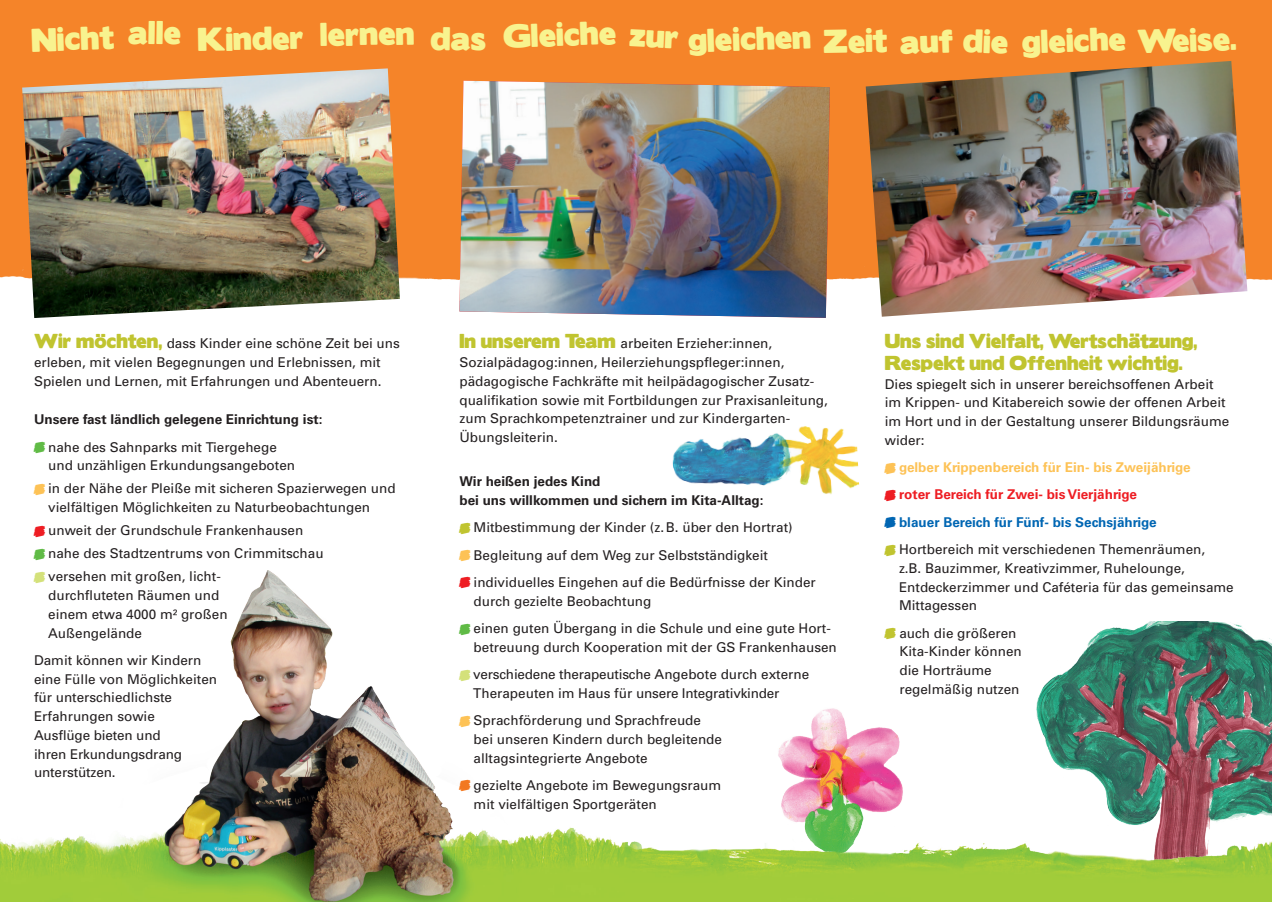
<style>
.page{position:relative;width:1272px;height:902px;background:#fff}
.page>*{position:absolute;margin:0;border:0;box-sizing:border-box;transform-origin:0 0}
.t1{font:29.55px "Boris Black Bloxx";color:#f8f38f}
.t2{font:18px/21.6px "Boris Black Bloxx";color:#c0c430}
.t3{font:13.5px/18.8px "Univers";color:#231f20}
.t4{font:700 13.5px/27.3px "Univers CE";color:#fdc256}
.t5{font:700 13.5px/18.8px "Univers CE";color:#231f20}
.s1{font-family:"Boris Black Bloxx";font-size:18px;color:#c0c430}
.s2{font-family:"Zapf Ilka";font-size:15px;color:#60bb46}
.s3{font-family:"Zapf Ilka";font-size:15px;color:#fdc256}
.s4{font-family:"Zapf Ilka";font-size:15px;color:#ee1d23}
.s5{font-family:"Zapf Ilka";font-size:15px;color:#d4e17a}
.s6{font-family:"Zapf Ilka";font-size:15px;color:#c0c430}
.s7{font-family:"Zapf Ilka";font-size:15px;color:#f47921}
.s8{font-family:"Zapf Ilka";font-weight:400;font-size:15px}
.s9{font-family:"Zapf Ilka";font-weight:400;font-size:15px;color:#ee1d23}
.s10{font-family:"Univers";color:#ee1d23}
.s11{color:#ee1d23}
.s12{font-family:"Zapf Ilka";font-weight:400;font-size:15px;color:#0166b3}
.s13{color:#0166b3}
</style>
<div class="page">
<div style="left:0;top:0;width:1271px;height:266px;background:#f58429"></div>
<img style="left:0;top:266px;width:1271px;height:25px">
<img style="left:865px;top:61px;width:382px;height:256px">
<img style="left:22px;top:68px;width:378px;height:250px">
<img style="left:459px;top:81px;width:370px;height:237px">
<img style="left:672px;top:426px;width:187px;height:69px">
<img style="left:0;top:570px;width:1271px;height:331px">
<h1 class="t1" style="left:31px;top:18px;width:84px;rotate:-2deg">Nicht</h1>
<h1 class="t1" style="left:128px;top:10px;width:55px;rotate:1deg">alle</h1>
<h1 class="t1" style="left:197px;top:16px;width:218px;rotate:-1deg">Kinder lernen</h1>
<h1 class="t1" style="left:502px;top:14px;width:115px;rotate:-2deg">Gleiche</h1>
<h1 class="t1" style="left:687px;top:18px;width:124px;rotate:-2deg">gleichen</h1>
<h1 class="t1" style="left:823px;top:19px;width:65px;rotate:-1deg">Zeit</h1>
<h1 class="t1" style="left:1020px;top:20px;width:217px;rotate:-2deg">gleiche Weise.</h1>
<p class="t3" style="left:34px;top:334px;width:367px"><span class="s1">Wir möchten,</span> dass Kinder eine schöne Zeit bei uns erleben, mit vielen Begegnungen und Erlebnissen, mit<br>Spielen und Lernen, mit Erfahrungen und Abenteuern.</p>
<p class="t5" style="left:34px;top:411px;width:290px">Unsere fast ländlich gelegene Einrichtung ist:</p>
<p class="t3" style="left:48px;top:437px;width:248px;text-indent:-14px"><span class="s2">E</span> nahe des Sahnparks mit Tiergehege und unzähligen Erkundungsangeboten</p>
<p class="t3" style="left:48px;top:479px;width:349px;text-indent:-14px"><span class="s3">E</span> in der Nähe der Pleiße mit sicheren Spazierwegen und vielfältigen Möglichkeiten zu Naturbeobachtungen</p>
<p class="t3" style="left:34px;top:519px;width:291px;line-height:23px"><span class="s4">E</span> unweit der Grundschule Frankenhausen<br><span class="s2">E</span> nahe des Stadtzentrums von Crimmitschau<br><span class="s5">E</span> versehen mit großen, licht-</p>
<p class="t3" style="left:48px;top:586px;width:181px">durchfluteten Räumen und einem etwa 4000 m² großen<br>Außengelände</p>
<p class="t3" style="left:34px;top:650px;width:185px">Damit können wir Kindern eine Fülle von Möglichkeiten für unterschiedlichste<br>Erfahrungen sowie<br>Ausflüge bieten und<br>ihren Erkundungsdrang unterstützen.</p>
<p class="t3" style="left:459px;top:334px;width:370px"><span class="s1">In unserem Team</span> arbeiten Erzieher:innen, Sozialpädagog:innen, Heilerziehungspfleger:innen, pädagogische Fachkräfte mit heilpädagogischer Zusatz&shy;qualifikation sowie mit Fortbildungen zur Praxisanleitung, zum Sprachkompetenztrainer und zur Kindergarten-Übungsleiterin.</p>
<p class="t5" style="left:459px;top:472px;width:306px">Wir heißen jedes Kind<br>bei uns willkommen und sichern im Kita-Alltag:</p>
<p class="t3" style="left:459px;top:514px;width:358px;line-height:27.3px"><span class="s6">E</span> Mitbestimmung der Kinder (z.B. über den Hortrat)<br><span class="s3">E</span> Begleitung auf dem Weg zur Selbstständigkeit<br><span class="s4">E</span> individuelles Eingehen auf die Bedürfnisse der Kinder</p>
<p class="t3" style="left:459px;top:587px;width:373px;line-height:27.3px;text-indent:14px">durch gezielte Beobachtung<br><span class="s2">E</span> einen guten Übergang in die Schule und eine gute Hort-</p>
<p class="t3" style="left:459px;top:633px;width:379px;line-height:27.3px;text-indent:14px">betreuung durch Kooperation mit der GS Frankenhausen<br><span class="s5">E</span> verschiedene therapeutische Angebote durch externe</p>
<p class="t3" style="left:459px;top:679px;width:321px;line-height:27.3px;text-indent:14px">Therapeuten im Haus für unsere Integrativkinder<br><span class="s3">E</span> Sprachförderung und Sprachfreude</p>
<p class="t3" style="left:473px;top:729px;width:250px">bei unseren Kindern durch begleitende alltagsintegrierte Angebote</p>
<p class="t3" style="left:473px;top:775px;width:249px;text-indent:-14px"><span class="s7">E</span> gezielte Angebote im Bewegungsraum mit vielfältigen Sportgeräten</p>
<h2 class="t2" style="left:884px;top:331px;width:314px">Uns sind Vielfalt, Wertschätzung,<br>Respekt und Offenheit wichtig.</h2>
<p class="t3" style="left:884px;top:374px;width:346px">Dies spiegelt sich in unserer bereichsoffenen Arbeit im Krippen- und Kitabereich sowie der offenen Arbeit im Hort und in der Gestaltung unserer Bildungsräume wider:</p>
<p class="t4" style="left:884px;top:454px;width:307px"><span class="s8">E</span> gelber Krippenbereich für Ein- bis Zweijährige<br><span class="s9">E</span> <span class="s10">roter</span> <span class="s11">Bereich für Zwei- bis Vierjährige<br></span><span class="s12">E</span> <span class="s13">blauer Bereich für Fünf- bis Sechsjährige</span></p>
<p class="t3" style="left:899px;top:540px;width:336px;text-indent:-14px"><span class="s6">E</span> Hortbereich mit verschiedenen Themenräumen,<br>z.B. Bauzimmer, Kreativzimmer, Ruhelounge, Entdeckerzimmer und Caféteria für das gemeinsame Mittagessen</p>
<p class="t3" style="left:899px;top:623px;width:124px;text-indent:-15px"><span class="s6">E</span> auch die größeren<br>Kita-Kinder können die Horträume regelmäßig nutzen</p>
</div>
